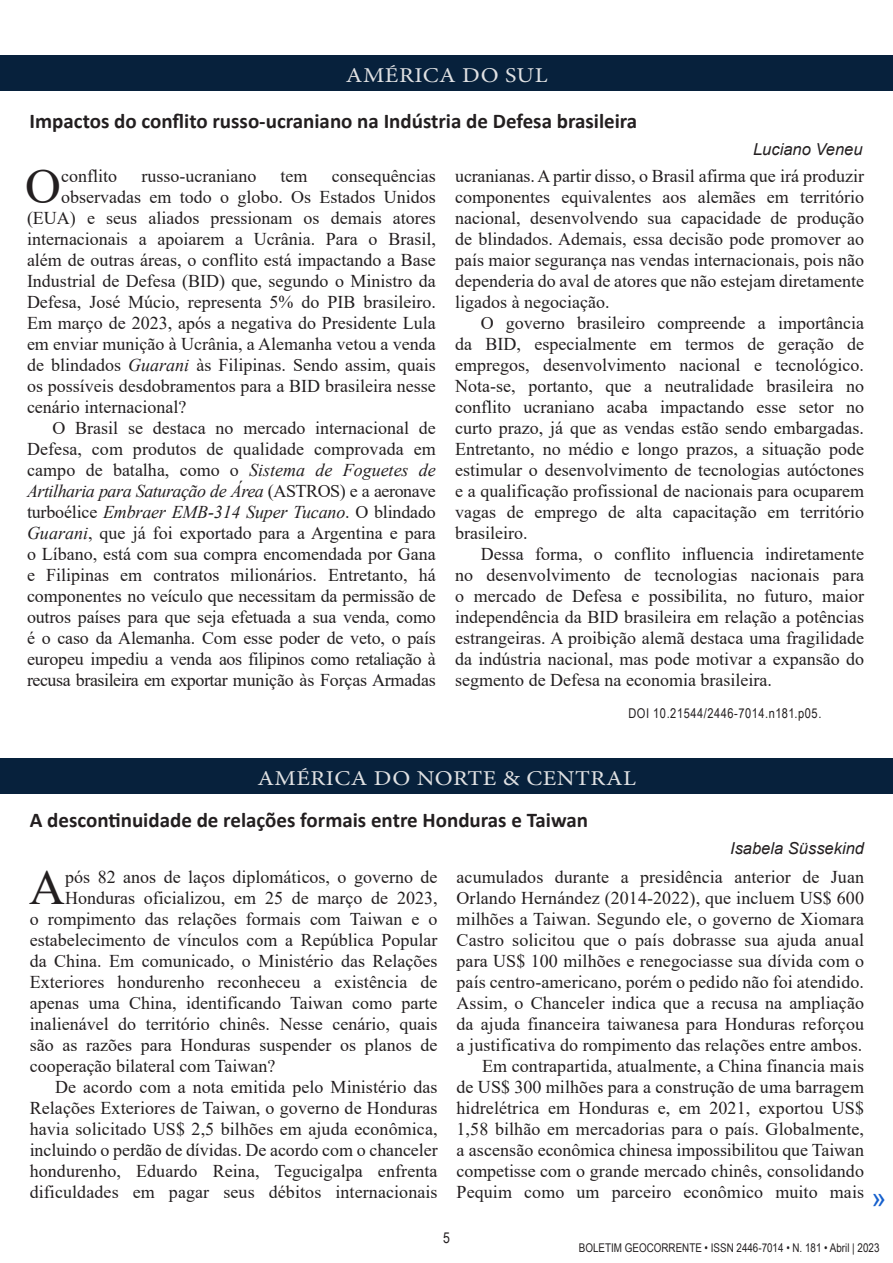
<style>
.page{position:relative;width:893px;height:1263px;background:#fff}
.page>*{position:absolute;margin:0;border:0;box-sizing:border-box;transform-origin:0 0}
.INÍCIO_DO_TEXTO{font:49.65px "Times New Roman";color:#231f20}
.FORMATAÇÃO_TEXTO{font:27px "Arial";color:#1660cd}
.Título_das_seções__R{font:21.15px "Minion Pro";letter-spacing:.02em;color:#e0e1e3;scale:1.14 1}
.TÍTULO{font:700 21px "Calibri";color:#231f20}
.FORMATAÇÃO_TEXTO-2{font:18px/21px "Times New Roman";color:#231f20;text-align:justify}
.INÍCIO_DO_TEXTO-2{font:18px "Times New Roman";color:#231f20}
.NOME_DO_PESQUISADOR{font:italic 16.5px "Arial";color:#231f20}
.t1{font:15px "Arial Narrow";color:#231f20}
.NOME_DO_PESQUISADOR-2{font:13.5px "Arial Narrow";letter-spacing:.04em;color:#231f20}
.t2{font:12px "Arial Narrow";color:#231f20}
.s1{font-style:italic}
</style>
<div class="page">
<div style="left:0;top:55px;width:893px;height:36px;background:#07213c"></div>
<div style="left:0;top:758px;width:893px;height:36px;background:#07213c"></div>
<p class="Título_das_seções__R" style="left:346px;top:61px;width:178px">AMÉRICA DO SUL</p>
<p class="TÍTULO" style="left:30px;top:106px;width:609px">Impactos do conflito russo-ucraniano na Indústria de Defesa brasileira</p>
<p class="NOME_DO_PESQUISADOR" style="left:753px;top:138px;width:111px">Luciano Veneu</p>
<p class="INÍCIO_DO_TEXTO" style="left:25px;top:152px;width:37px">O</p>
<p class="INÍCIO_DO_TEXTO-2" style="left:61px;top:164px;width:57px">conflito</p>
<p class="INÍCIO_DO_TEXTO-2" style="left:141px;top:164px;width:116px">russo-ucraniano</p>
<p class="INÍCIO_DO_TEXTO-2" style="left:281px;top:164px;width:28px">tem</p>
<p class="INÍCIO_DO_TEXTO-2" style="left:332px;top:164px;width:105px">consequências</p>
<p class="INÍCIO_DO_TEXTO-2" style="left:61px;top:185px;width:376px">observadas em todo o globo. Os Estados Unidos</p>
<p class="INÍCIO_DO_TEXTO-2" style="left:27px;top:206px;width:410px">(EUA) e seus aliados pressionam os demais atores</p>
<p class="INÍCIO_DO_TEXTO-2" style="left:27px;top:227px;width:410px">internacionais a apoiarem a Ucrânia. Para o Brasil,</p>
<p class="INÍCIO_DO_TEXTO-2" style="left:27px;top:248px;width:410px">além de outras áreas, o conflito está impactando a Base</p>
<p class="INÍCIO_DO_TEXTO-2" style="left:27px;top:269px;width:410px">Industrial de Defesa (BID) que, segundo o Ministro da</p>
<p class="INÍCIO_DO_TEXTO-2" style="left:27px;top:290px;width:410px">Defesa, José Múcio, representa 5% do PIB brasileiro.</p>
<p class="INÍCIO_DO_TEXTO-2" style="left:27px;top:311px;width:410px">Em março de 2023, após a negativa do Presidente Lula</p>
<p class="INÍCIO_DO_TEXTO-2" style="left:27px;top:332px;width:410px">em enviar munição à Ucrânia, a Alemanha vetou a venda</p>
<p class="INÍCIO_DO_TEXTO-2" style="left:27px;top:353px;width:410px">de blindados <span class="s1">Guarani</span> às Filipinas. Sendo assim, quais</p>
<p class="INÍCIO_DO_TEXTO-2" style="left:27px;top:374px;width:410px">os possíveis desdobramentos para a BID brasileira nesse</p>
<p class="INÍCIO_DO_TEXTO-2" style="left:27px;top:395px;width:161px">cenário internacional?</p>
<p class="FORMATAÇÃO_TEXTO-2" style="left:27px;top:417px;width:410px;text-indent:26px">O Brasil se destaca no mercado internacional de Defesa, com produtos de qualidade comprovada em campo de batalha, como o <span class="s1">Sistema de Foguetes de Artilharia para Saturação de Área</span> (ASTROS) e a aeronave turboélice <span class="s1">Embraer EMB-314 Super Tucano</span>. O blindado <span class="s1">Guarani</span>, que já foi exportado para a Argentina e para o Líbano, está com sua compra encomendada por Gana e Filipinas em contratos milionários. Entretanto, há componentes no veículo que necessitam da permissão de outros países para que seja efetuada a sua venda, como é o caso da Alemanha. Com esse poder de veto, o país europeu impediu a venda aos filipinos como retaliação à recusa brasileira em exportar munição às Forças Armadas</p>
<p class="FORMATAÇÃO_TEXTO-2" style="left:455px;top:165px;width:410px">ucranianas. A partir disso, o Brasil afirma que irá produzir componentes equivalentes aos alemães em território nacional, desenvolvendo sua capacidade de produção de blindados. Ademais, essa decisão pode promover ao país maior segurança nas vendas internacionais, pois não dependeria do aval de atores que não estejam diretamente ligados à negociação.</p>
<p class="FORMATAÇÃO_TEXTO-2" style="left:455px;top:312px;width:410px;text-indent:26px">O governo brasileiro compreende a importância da BID, especialmente em termos de geração de empregos, desenvolvimento nacional e tecnológico.<br>Nota-se, portanto, que a neutralidade brasileira no conflito ucraniano acaba impactando esse setor no curto prazo, já que as vendas estão sendo embargadas.<br>Entretanto, no médio e longo prazos, a situação pode estimular o desenvolvimento de tecnologias autóctones e a qualificação profissional de nacionais para ocuparem vagas de emprego de alta capacitação em território brasileiro.</p>
<p class="FORMATAÇÃO_TEXTO-2" style="left:455px;top:543px;width:410px;text-indent:26px">Dessa forma, o conflito influencia indiretamente no desenvolvimento de tecnologias nacionais para o mercado de Defesa e possibilita, no futuro, maior independência da BID brasileira em relação a potências estrangeiras. A proibição alemã destaca uma fragilidade da indústria nacional, mas pode motivar a expansão do segmento de Defesa na economia brasileira.</p>
<p class="NOME_DO_PESQUISADOR-2" style="left:628px;top:703px;width:195px">DOI 10.21544/2446-7014.n181.p05.</p>
<p class="Título_das_seções__R" style="left:258px;top:764px;width:333px">AMÉRICA DO NORTE &amp; CENTRAL</p>
<p class="TÍTULO" style="left:30px;top:805px;width:560px">A descontinuidade de relações formais entre Honduras e Taiwan</p>
<p class="NOME_DO_PESQUISADOR" style="left:730px;top:837px;width:135px">Isabela Süssekind</p>
<p class="INÍCIO_DO_TEXTO" style="left:29px;top:853px;width:37px">A</p>
<p class="INÍCIO_DO_TEXTO-2" style="left:65px;top:865px;width:374px">pós 82 anos de laços diplomáticos, o governo de</p>
<p class="INÍCIO_DO_TEXTO-2" style="left:65px;top:886px;width:374px">Honduras oficializou, em 25 de março de 2023,</p>
<p class="INÍCIO_DO_TEXTO-2" style="left:30px;top:907px;width:409px">o rompimento das relações formais com Taiwan e o</p>
<p class="INÍCIO_DO_TEXTO-2" style="left:30px;top:928px;width:409px">estabelecimento de vínculos com a República Popular</p>
<p class="INÍCIO_DO_TEXTO-2" style="left:30px;top:949px;width:409px">da China. Em comunicado, o Ministério das Relações</p>
<p class="INÍCIO_DO_TEXTO-2" style="left:30px;top:970px;width:409px">Exteriores hondurenho reconheceu a existência de</p>
<p class="INÍCIO_DO_TEXTO-2" style="left:30px;top:991px;width:409px">apenas uma China, identificando Taiwan como parte</p>
<p class="INÍCIO_DO_TEXTO-2" style="left:30px;top:1012px;width:409px">inalienável do território chinês. Nesse cenário, quais</p>
<p class="INÍCIO_DO_TEXTO-2" style="left:30px;top:1033px;width:409px">são as razões para Honduras suspender os planos de</p>
<p class="INÍCIO_DO_TEXTO-2" style="left:30px;top:1054px;width:247px">cooperação bilateral com Taiwan?</p>
<p class="FORMATAÇÃO_TEXTO-2" style="left:30px;top:1076px;width:409px;text-indent:25px">De acordo com a nota emitida pelo Ministério das Relações Exteriores de Taiwan, o governo de Honduras havia solicitado US$ 2,5 bilhões em ajuda econômica, incluindo o perdão de dívidas. De acordo com o chanceler hondurenho, Eduardo Reina, Tegucigalpa enfrenta dificuldades em pagar seus débitos internacionais</p>
<p class="FORMATAÇÃO_TEXTO-2" style="left:457px;top:866px;width:409px">acumulados durante a presidência anterior de Juan Orlando Hernández (2014-2022), que incluem US$ 600 milhões a Taiwan. Segundo ele, o governo de Xiomara Castro solicitou que o país dobrasse sua ajuda anual para US$ 100 milhões e renegociasse sua dívida com o país centro-americano, porém o pedido não foi atendido.<br>Assim, o Chanceler indica que a recusa na ampliação da ajuda financeira taiwanesa para Honduras reforçou a justificativa do rompimento das relações entre ambos.</p>
<p class="FORMATAÇÃO_TEXTO-2" style="left:457px;top:1055px;width:409px;text-indent:26px">Em contrapartida, atualmente, a China financia mais de US$ 300 milhões para a construção de uma barragem hidrelétrica em Honduras e, em 2021, exportou US$ 1,58 bilhão em mercadorias para o país. Globalmente, a ascensão econômica chinesa impossibilitou que Taiwan competisse com o grande mercado chinês, consolidando Pequim como um parceiro econômico muito mais</p>
<p class="FORMATAÇÃO_TEXTO" style="left:871px;top:1179px;width:17px">»</p>
<p class="t1" style="left:443px;top:1226px;width:8px">5</p>
<p class="t2" style="left:579px;top:1239px;width:302px">BOLETIM GEOCORRENTE • ISSN 2446-7014 • N. 181 • Abril | 2023</p>
</div>
